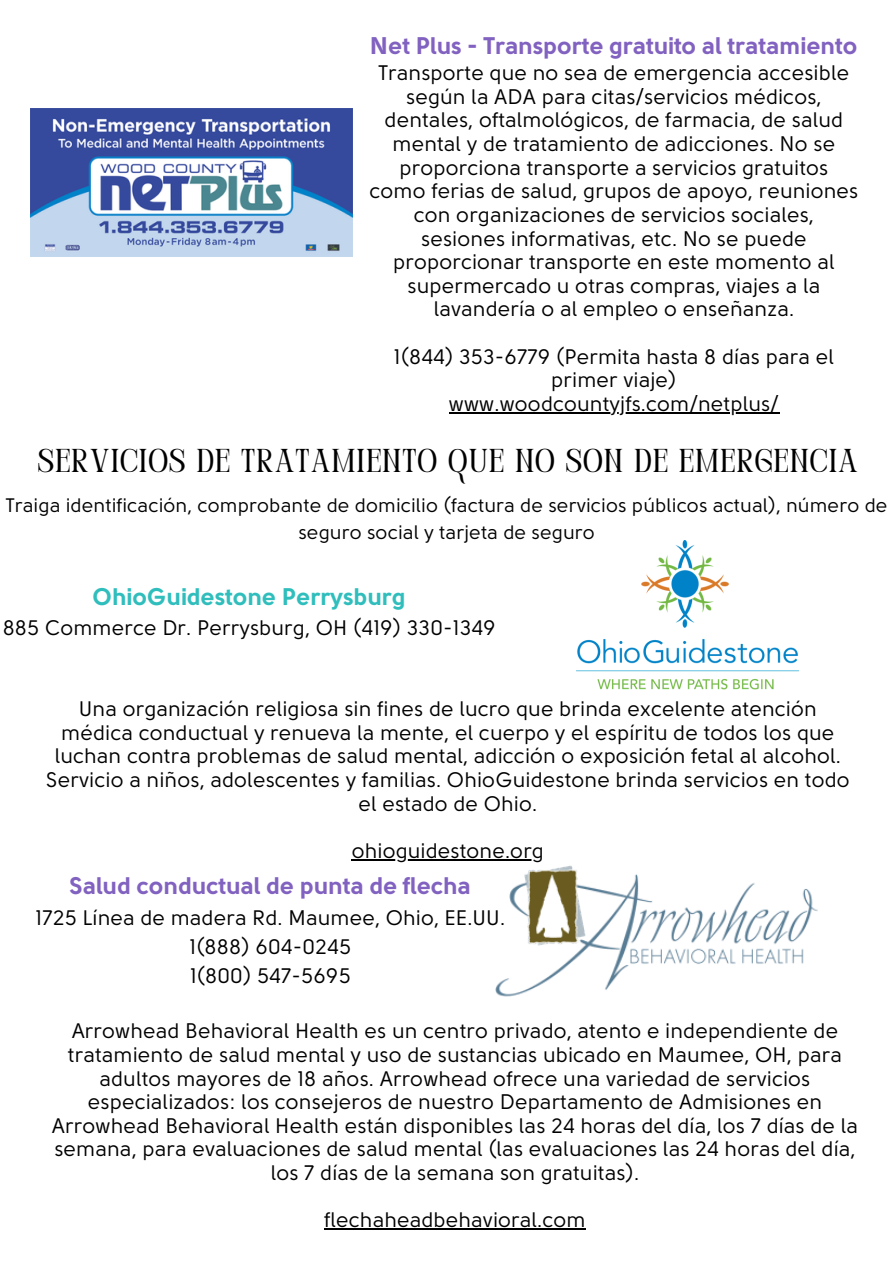
<style>
.page{position:relative;width:893px;height:1264px;background:#fff}
.page>*{position:absolute;margin:0;border:0;box-sizing:border-box;transform-origin:0 0}
.t1{font:33px "Perandoryv 2";letter-spacing:.05em;color:#000}
.t2{font:700 24px "Solomon Sans";color:#8262c0}
.t3{font:700 24px "Solomon Sans";color:#30bebd}
.t4{font:21px/23.7px "Solomon Sans";color:#000;text-align:center}
.t5{font:19.5px/27px "Solomon Sans";color:#000;text-align:center}
</style>
<div class="page">
<img style="left:576px;top:540px;width:222px;height:150px">
<img style="left:30px;top:108px;width:322px;height:149px">
<hr style="left:449px;top:412px;width:330px;height:1px;background:#000">
<hr style="left:352px;top:859px;width:192px;height:1px;background:#000">
<img style="left:495px;top:865px;width:323px;height:132px">
<hr style="left:324px;top:1228px;width:261px;height:1px;background:#000">
<p class="t2" style="left:370px;top:35px;width:489px">Net Plus - Transporte gratuito al tratamiento</p>
<p class="t4" style="left:369px;top:62px;width:490px">Transporte que no sea de emergencia accesible según la ADA para citas/servicios médicos, dentales, oftalmológicos, de farmacia, de salud mental y de tratamiento de adicciones. No se proporciona transporte a servicios gratuitos como ferias de salud, grupos de apoyo, reuniones con organizaciones de servicios sociales, sesiones informativas, etc. No se puede proporcionar transporte en este momento al supermercado u otras compras, viajes a la lavandería o al empleo o enseñanza.</p>
<p class="t4" style="left:394px;top:345px;width:441px">1(844) 353-6779 (Permita hasta 8 días para el primer viaje)</p>
<p class="t4" style="left:449px;top:393px;width:331px">www.woodcountyjfs.com/netplus/</p>
<p class="t1" style="left:38px;top:447px;width:821px">SERVICIOS DE TRATAMIENTO QUE NO SON DE EMERGENCIA</p>
<p class="t5" style="left:6px;top:492px;width:883px">Traiga identificación, comprobante de domicilio (factura de servicios públicos actual), número de seguro social y tarjeta de seguro</p>
<p class="t3" style="left:93px;top:585px;width:314px">OhioGuidestone Perrysburg</p>
<p class="t4" style="left:3px;top:617px;width:495px">885 Commerce Dr. Perrysburg, OH (419) 330-1349</p>
<p class="t4" style="left:46px;top:697px;width:805px">Una organización religiosa sin fines de lucro que brinda excelente atención médica conductual y renueva la mente, el cuerpo y el espíritu de todos los que luchan contra problemas de salud mental, adicción o exposición fetal al alcohol.<br>Servicio a niños, adolescentes y familias. OhioGuidestone brinda servicios en todo el estado de Ohio.</p>
<p class="t4" style="left:352px;top:839px;width:194px">ohioguidestone.org</p>
<p class="t2" style="left:70px;top:875px;width:403px">Salud conductual de punta de flecha</p>
<p class="t4" style="left:36px;top:906px;width:471px">1725 Línea de madera Rd. Maumee, Ohio, EE.UU.</p>
<p class="t4" style="left:189px;top:935px;width:163px">1(888) 604-0245</p>
<p class="t4" style="left:190px;top:965px;width:162px">1(800) 547-5695</p>
<p class="t4" style="left:52px;top:1020px;width:807px">Arrowhead Behavioral Health es un centro privado, atento e independiente de tratamiento de salud mental y uso de sustancias ubicado en Maumee, OH, para adultos mayores de 18 años. Arrowhead ofrece una variedad de servicios especializados: los consejeros de nuestro Departamento de Admisiones en Arrowhead Behavioral Health están disponibles las 24 horas del día, los 7 días de la semana, para evaluaciones de salud mental (las evaluaciones las 24 horas del día, los 7 días de la semana son gratuitas).</p>
<p class="t4" style="left:324px;top:1209px;width:263px">flechaheadbehavioral.com</p>
</div>
